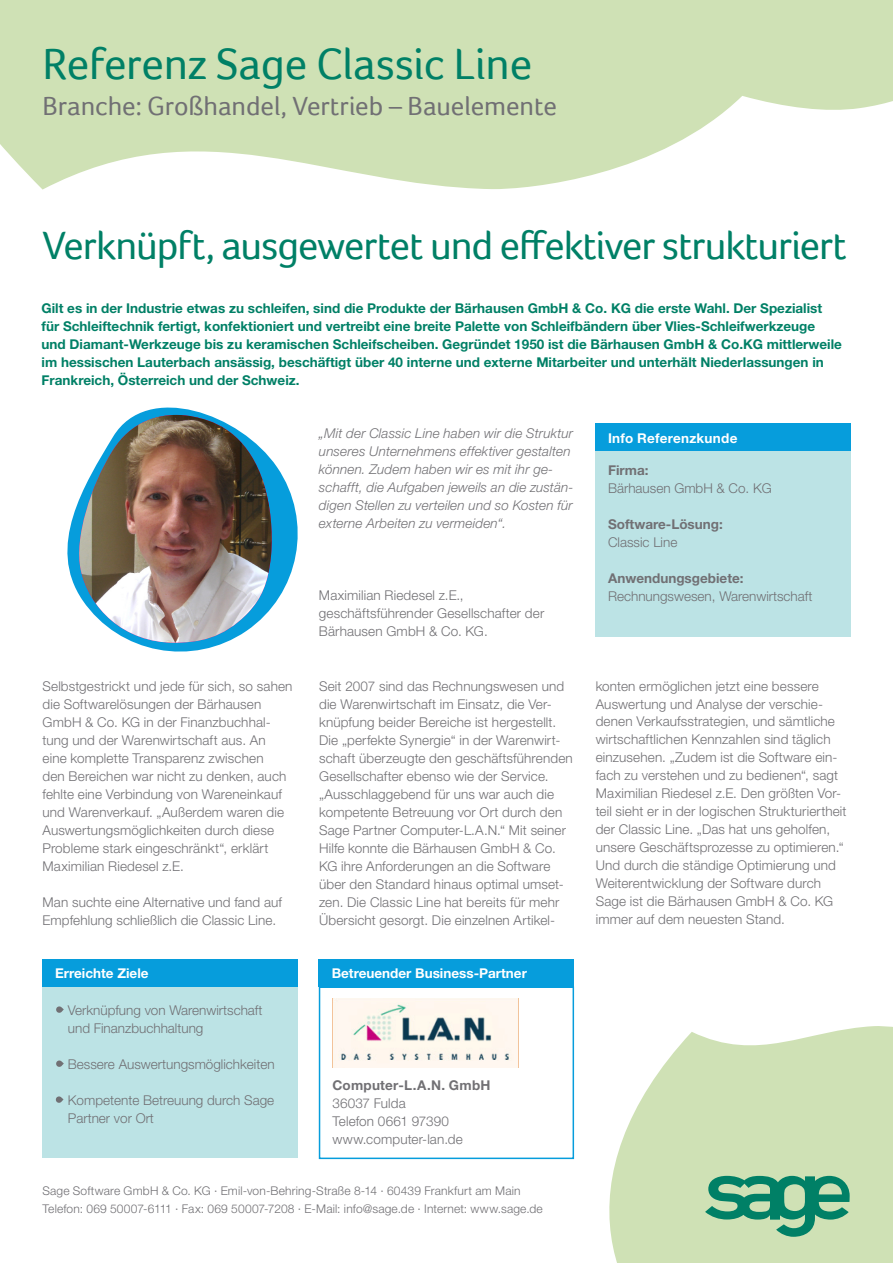
<style>
.page{position:relative;width:893px;height:1263px;background:#fff}
.page>*{position:absolute;margin:0;border:0;box-sizing:border-box;transform-origin:0 0}
.t1{font:45px "Foco";letter-spacing:-.005em;color:#008066}
.t2{font:40.5px "Foco";letter-spacing:-.025em;color:#008066}
.t3{font:27px "Foco";letter-spacing:-.005em;color:#717074}
.t4{font:300 13.5px/18px "Helvetica Neue LT";letter-spacing:.01em;color:#717074}
.t5{font:700 13.5px/18px "Helvetica Neue LT";color:#008066}
.t6{font:italic 300 13.5px/18px "Helvetica Neue LT";letter-spacing:.01em;color:#717074}
.t7{font:700 13.5px "Helvetica Neue LT";color:#fff}
.t8{font:700 13.5px "Helvetica Neue LT";color:#717074}
.t9{font:700 13.5px "Helvetica Neue LT";letter-spacing:.02em;color:#717074}
.t10{font:700 13.5px "Helvetica Neue LT";letter-spacing:.02em;color:#fff}
.t11{font:300 12px/18px "Helvetica Neue LT";letter-spacing:.015em;color:#717074}
</style>
<div class="page">
<svg style="left:0;top:0;width:893px;height:190px;fill:#cfe1b5"></svg>
<svg style="left:419px;top:1025px;width:474px;height:238px;fill:#cfe1b5"></svg>
<svg style="left:705px;top:1176px;width:145px;height:61px;background:#6cb28f"></svg>
<div style="left:595px;top:448px;width:255px;height:189px;background:#bce3e5"></div>
<div style="left:595px;top:424px;width:255px;height:27px;background:#069ddc"></div>
<svg style="left:67px;top:461px;width:231px;height:191px"></svg>
<svg style="left:136px;top:407px;width:72px;height:8px"></svg>
<img style="left:74px;top:415px;width:199px;height:228px">
<div style="left:42px;top:984px;width:256px;height:174px;background:#bce3e5"></div>
<div style="left:42px;top:959px;width:256px;height:28px;background:#069ddc"></div>
<svg style="left:56px;top:1006px;width:8px;height:7px"></svg>
<svg style="left:56px;top:1060px;width:8px;height:7px"></svg>
<div style="left:319px;top:959px;width:255px;height:28px;background:#069ddc"></div>
<div style="left:320px;top:987px;width:253px;height:171px;background:#fff"></div>
<div style="left:319px;top:986px;width:255px;height:173px;border:2px solid #069ddc"></div>
<img style="left:332px;top:998px;width:186px;height:69px">
<svg style="left:55px;top:1096px;width:9px;height:7px"></svg>
<h1 class="t1" style="left:42px;top:37px;width:491px">Referenz Sage Classic Line</h1>
<h3 class="t3" style="left:42px;top:90px;width:516px">Branche: Großhandel, Vertrieb – Bauelemente</h3>
<h2 class="t2" style="left:42px;top:222px;width:806px">Verknüpft, ausgewertet und effektiver strukturiert</h2>
<p class="t5" style="left:42px;top:298px;width:802px">Gilt es in der Industrie etwas zu schleifen, sind die Produkte der Bärhausen GmbH &amp; Co. KG die erste Wahl. Der Spezialist für Schleiftechnik fertigt, konfektioniert und vertreibt eine breite Palette von Schleifbändern über Vlies-Schleifwerkzeuge und Diamant-Werkzeuge bis zu keramischen Schleifscheiben. Gegründet 1950 ist die Bärhausen GmbH &amp; Co.KG mittlerweile im hessischen Lauterbach ansässig, beschäftigt über 40 interne und externe Mitarbeiter und unterhält Niederlassungen in Frankreich, Österreich und der Schweiz.</p>
<p class="t4" style="left:43px;top:676px;width:251px">Selbstgestrickt und jede für sich, so sahen die Softwarelösungen der Bärhausen GmbH &amp; Co. KG in der Finanzbuchhal&shy;tung und der Warenwirtschaft aus. An eine komplette Transparenz zwischen<br>den Bereichen war nicht zu denken, auch fehlte eine Verbindung von Wareneinkauf und Warenverkauf. „Außerdem waren die Auswertungsmöglichkeiten durch diese Probleme stark eingeschränkt“, erklärt Maximilian Riedesel z.E.</p>
<p class="t4" style="left:43px;top:892px;width:241px">Man suchte eine Alternative und fand auf<br>Empfehlung schließlich die Classic Line.</p>
<p class="t7" style="left:55px;top:965px;width:95px">Erreichte Ziele</p>
<p class="t4" style="left:68px;top:1000px;width:196px">Verknüpfung von Warenwirtschaft und Finanzbuchhaltung</p>
<p class="t4" style="left:68px;top:1054px;width:208px">Bessere Auswertungsmöglichkeiten</p>
<p class="t4" style="left:68px;top:1090px;width:208px">Kompetente Betreuung durch Sage<br>Partner vor Ort</p>
<p class="t6" style="left:319px;top:424px;width:256px">„Mit der Classic Line haben wir die Struktur unseres Unternehmens effektiver gestalten können. Zudem haben wir es mit ihr ge&shy;schafft, die Aufgaben jeweils an die zustän&shy;digen Stellen zu verteilen und so Kosten für externe Arbeiten zu vermeiden“.</p>
<p class="t4" style="left:319px;top:586px;width:227px">Maximilian Riedesel z.E., geschäftsführender Gesellschafter der<br>Bärhausen GmbH &amp; Co. KG.</p>
<p class="t10" style="left:608px;top:429px;width:131px">Info Referenzkunde</p>
<p class="t8" style="left:608px;top:461px;width:42px">Firma:</p>
<p class="t4" style="left:608px;top:478px;width:165px">Bärhausen GmbH &amp; Co. KG</p>
<p class="t8" style="left:608px;top:515px;width:116px">Software-Lösung:</p>
<p class="t4" style="left:608px;top:532px;width:71px">Classic Line</p>
<p class="t8" style="left:608px;top:569px;width:137px">Anwendungsgebiete:</p>
<p class="t4" style="left:608px;top:586px;width:206px">Rechnungswesen, Warenwirtschaft</p>
<p class="t4" style="left:319px;top:676px;width:255px">Seit 2007 sind das Rechnungswesen und die Warenwirtschaft im Einsatz, die Ver&shy;knüpfung beider Bereiche ist hergestellt.<br>Die „perfekte Synergie“ in der Warenwirt&shy;schaft überzeugte den geschäftsführenden Gesellschafter ebenso wie der Service. „Ausschlaggebend für uns war auch die kompetente Betreuung vor Ort durch den Sage Partner Computer-L.A.N.“ Mit seiner Hilfe konnte die Bärhausen GmbH &amp; Co.<br>KG ihre Anforderungen an die Software über den Standard hinaus optimal umset&shy;zen. Die Classic Line hat bereits für mehr Übersicht gesorgt. Die einzelnen Artikel-</p>
<p class="t4" style="left:596px;top:676px;width:252px">konten ermöglichen jetzt eine bessere Auswertung und Analyse der verschie&shy;denen Verkaufsstrategien, und sämtliche wirtschaftlichen Kennzahlen sind täglich einzusehen. „Zudem ist die Software ein&shy;fach zu verstehen und zu bedienen“, sagt Maximilian Riedesel z.E. Den größten Vor&shy;teil sieht er in der logischen Strukturiertheit der Classic Line. „Das hat uns geholfen, unsere Geschäftsprozesse zu optimieren.“ Und durch die ständige Optimierung und Weiterentwicklung der Software durch Sage ist die Bärhausen GmbH &amp; Co. KG immer auf dem neuesten Stand.</p>
<p class="t7" style="left:332px;top:965px;width:197px">Betreuender Business-Partner</p>
<p class="t9" style="left:332px;top:1076px;width:160px">Computer-L.A.N. GmbH</p>
<p class="t4" style="left:332px;top:1093px;width:132px">36037 Fulda<br>Telefon 0661 97390 www.computer-lan.de</p>
<p class="t11" style="left:42px;top:1181px;width:502px">Sage Software GmbH &amp; Co. KG · Emil-von-Behring-Straße 8-14 · 60439 Frankfurt am Main<br>Telefon: 069 50007-6111 · Fax: 069 50007-7208 · E-Mail: info@sage.de · Internet: www.sage.de</p>
</div>
